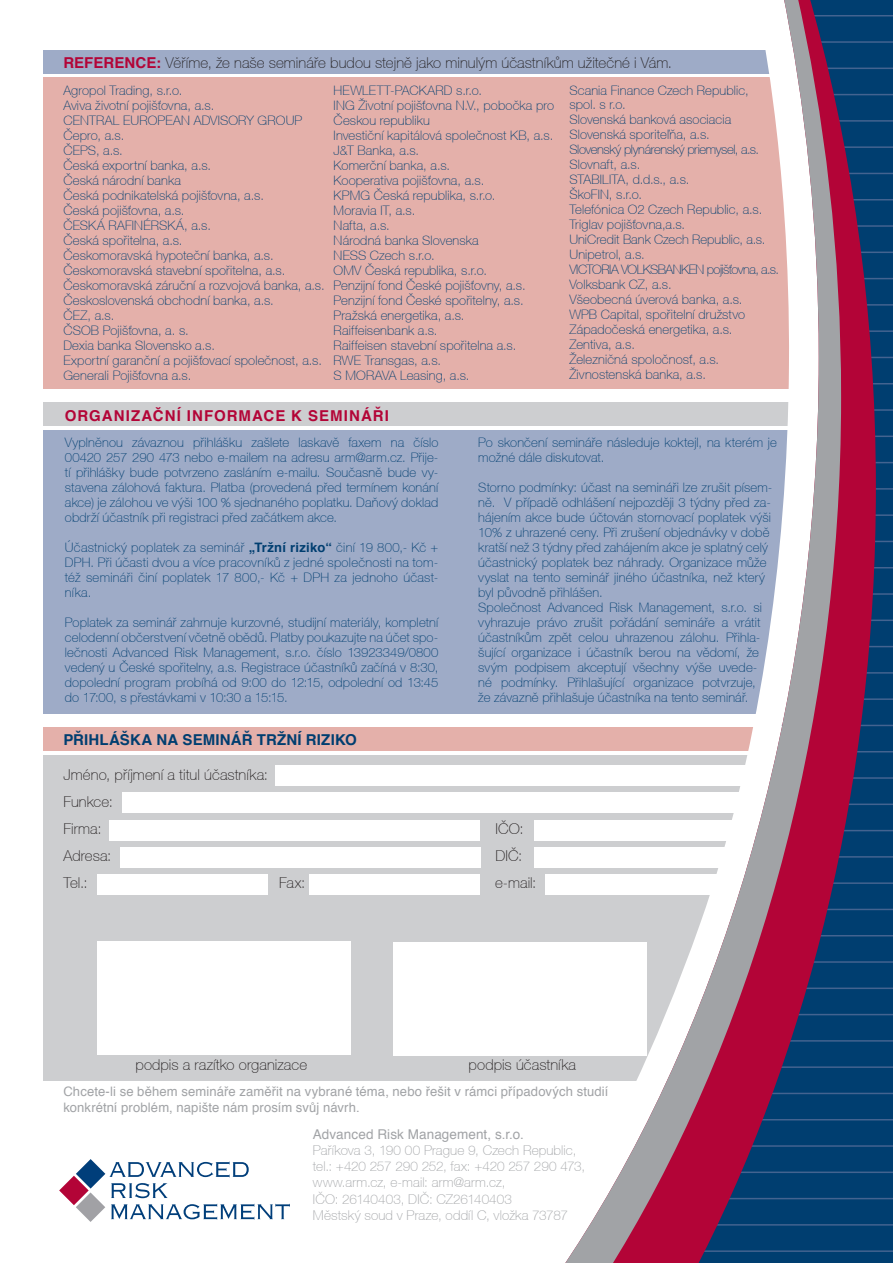
<style>
.page{position:relative;width:893px;height:1263px;background:#fff}
.page>*{position:absolute;margin:0;border:0;box-sizing:border-box;transform-origin:0 0}
.t1{font:100 15px/27px "Helvetica Neue CE";letter-spacing:.005em;color:#231f20}
.t2{font:700 15px "Helvetica";letter-spacing:.01em;color:#003e70}
.t3{font:700 15px "Helvetica";letter-spacing:.07em;color:#b30437}
.t4{font:100 13.5px/16.2px "Helvetica Neue CE";letter-spacing:.01em;color:#a1a3a6}
.t5{font:13.5px "Helvetica";letter-spacing:.01em;color:#a1a3a6}
.t6{font:100 13.05px/15px "Helvetica Neue CE";letter-spacing:.01em;color:#003e70}
.t7{font:13.05px/15.3px "Helvetica";letter-spacing:.01em;color:#a1a3a6}
.s1{font-family:"Helvetica";font-weight:700;color:#b30437}
.s2{font-family:"Helvetica";font-weight:700}
</style>
<div class="page">
<div style="left:43px;top:77px;width:773px;height:311px;background:#e4b0aa"></div>
<div style="left:43px;top:431px;width:773px;height:283px;background:#9eabc7"></div>
<div style="left:43px;top:50px;width:773px;height:23px;background:#9eabc7"></div>
<div style="left:43px;top:403px;width:773px;height:23px;background:#cdced0"></div>
<div style="left:43px;top:727px;width:773px;height:24px;background:#e4b0aa"></div>
<div style="left:43px;top:756px;width:762px;height:325px;background:#cdced0"></div>
<div style="left:275px;top:765px;width:481px;height:21px;background:#fff"></div>
<div style="left:123px;top:792px;width:629px;height:21px;background:#fff"></div>
<div style="left:110px;top:820px;width:370px;height:20px;background:#fff"></div>
<div style="left:534px;top:820px;width:213px;height:20px;background:#fff"></div>
<div style="left:121px;top:848px;width:360px;height:20px;background:#fff"></div>
<div style="left:534px;top:848px;width:209px;height:20px;background:#fff"></div>
<div style="left:97px;top:875px;width:170px;height:20px;background:#fff"></div>
<div style="left:310px;top:875px;width:170px;height:20px;background:#fff"></div>
<div style="left:97px;top:942px;width:253px;height:113px;background:#fff"></div>
<div style="left:394px;top:942px;width:253px;height:113px;background:#fff"></div>
<svg style="left:59px;top:1159px;width:231px;height:63px"></svg>
<div style="left:876px;top:0;width:17px;height:1263px;background:#003e70"></div>
<hr style="left:795px;top:15px;width:98px;height:1px;background:#436390">
<hr style="left:801px;top:41px;width:92px;height:2px;background:#436390">
<hr style="left:802px;top:68px;width:91px;height:1px;background:#436390">
<hr style="left:811px;top:94px;width:82px;height:1px;background:#436390">
<hr style="left:821px;top:120px;width:72px;height:2px;background:#436390">
<hr style="left:821px;top:146px;width:72px;height:2px;background:#436390">
<hr style="left:821px;top:173px;width:72px;height:1px;background:#436390">
<hr style="left:821px;top:199px;width:72px;height:1px;background:#436390">
<hr style="left:821px;top:225px;width:72px;height:2px;background:#436390">
<hr style="left:821px;top:252px;width:72px;height:1px;background:#436390">
<hr style="left:821px;top:278px;width:72px;height:1px;background:#436390">
<hr style="left:821px;top:304px;width:72px;height:2px;background:#436390">
<hr style="left:821px;top:330px;width:72px;height:2px;background:#436390">
<hr style="left:821px;top:357px;width:72px;height:1px;background:#436390">
<hr style="left:821px;top:383px;width:72px;height:1px;background:#436390">
<hr style="left:821px;top:409px;width:72px;height:2px;background:#436390">
<hr style="left:821px;top:436px;width:72px;height:1px;background:#436390">
<hr style="left:821px;top:462px;width:72px;height:1px;background:#436390">
<hr style="left:821px;top:488px;width:72px;height:2px;background:#436390">
<hr style="left:821px;top:514px;width:72px;height:2px;background:#436390">
<hr style="left:821px;top:541px;width:72px;height:1px;background:#436390">
<hr style="left:821px;top:567px;width:72px;height:1px;background:#436390">
<hr style="left:821px;top:593px;width:72px;height:2px;background:#436390">
<hr style="left:821px;top:619px;width:72px;height:2px;background:#436390">
<hr style="left:821px;top:646px;width:72px;height:1px;background:#436390">
<hr style="left:821px;top:672px;width:72px;height:2px;background:#436390">
<hr style="left:821px;top:698px;width:72px;height:2px;background:#436390">
<hr style="left:782px;top:725px;width:111px;height:1px;background:#436390">
<hr style="left:782px;top:751px;width:111px;height:1px;background:#436390">
<hr style="left:782px;top:777px;width:111px;height:2px;background:#436390">
<hr style="left:782px;top:803px;width:111px;height:2px;background:#436390">
<hr style="left:782px;top:830px;width:111px;height:1px;background:#436390">
<hr style="left:782px;top:856px;width:111px;height:2px;background:#436390">
<hr style="left:782px;top:882px;width:111px;height:2px;background:#436390">
<hr style="left:782px;top:909px;width:111px;height:1px;background:#436390">
<hr style="left:740px;top:935px;width:153px;height:1px;background:#436390">
<hr style="left:740px;top:961px;width:153px;height:2px;background:#436390">
<hr style="left:740px;top:987px;width:153px;height:2px;background:#436390">
<hr style="left:740px;top:1014px;width:153px;height:1px;background:#436390">
<hr style="left:740px;top:1040px;width:153px;height:2px;background:#436390">
<hr style="left:740px;top:1066px;width:153px;height:2px;background:#436390">
<hr style="left:740px;top:1093px;width:153px;height:1px;background:#436390">
<hr style="left:740px;top:1119px;width:153px;height:1px;background:#436390">
<hr style="left:680px;top:1145px;width:213px;height:2px;background:#436390">
<hr style="left:680px;top:1171px;width:213px;height:2px;background:#436390">
<hr style="left:680px;top:1198px;width:213px;height:1px;background:#436390">
<hr style="left:680px;top:1224px;width:213px;height:1px;background:#436390">
<hr style="left:680px;top:1250px;width:213px;height:2px;background:#436390">
<svg style="left:841px;top:0;width:35px;height:1263px;background:#46295b"></svg>
<svg style="left:556px;top:0;width:285px;height:1263px"></svg>
<p class="t1" style="left:63px;top:49px;width:610px"><span class="s1">REFERENCE:</span> Věříme, že naše semináře budou stejně jako minulým účastníkům užitečné i Vám.</p>
<p class="t6" style="left:63px;top:83px;width:263px">Agropol Trading, s.r.o.<br>Aviva životní pojišťovna, a.s.<br>CENTRAL EUROPEAN ADVISORY GROUP<br>Čepro, a.s.<br>ČEPS, a.s.<br>Česká exportní banka, a.s.<br>Česká národní banka<br>Česká podnikatelská pojišťovna, a.s.<br>Česká pojišťovna, a.s.<br>ČESKÁ RAFINÉRSKÁ, a.s.<br>Česká spořitelna, a.s.<br>Českomoravská hypoteční banka, a.s.<br>Českomoravská stavební spořitelna, a.s.<br>Českomoravská záruční a rozvojová banka, a.s.<br>Československá obchodní banka, a.s.<br>ČEZ, a.s.<br>ČSOB Pojišťovna, a. s.<br>Dexia banka Slovensko a.s.<br>Exportní garanční a pojišťovací společnost, a.s.<br>Generali Pojišťovna a.s.</p>
<p class="t6" style="left:334px;top:83px;width:222px">HEWLETT-PACKARD s.r.o.<br>ING Životní pojišťovna N.V., pobočka pro<br>Českou republiku<br>Investiční kapitálová společnost KB, a.s.<br>J&amp;T Banka, a.s.<br>Komerční banka, a.s.<br>Kooperativa pojišťovna, a.s.<br>KPMG Česká republika, s.r.o.<br>Moravia IT, a.s.<br>Nafta, a.s.<br>Národná banka Slovenska<br>NESS Czech s.r.o.<br>OMV Česká republika, s.r.o.<br>Penzijní fond České pojišťovny, a.s.<br>Penzijní fond České spořitelny, a.s.<br>Pražská energetika, a.s.<br>Raiffeisenbank a.s.<br>Raiffeisen stavební spořitelna a.s.<br>RWE Transgas, a.s.<br>S MORAVA Leasing, a.s.</p>
<p class="t6" style="left:569px;top:83px;width:211px">Scania Finance Czech Republic,<br>spol. s r.o.<br>Slovenská banková asociacia<br>Slovenská sporiteľňa, a.s.<br>Slovenský plynárenský priemysel, a.s.<br>Slovnaft, a.s.<br>STABILITA, d.d.s., a.s.<br>ŠkoFIN, s.r.o.<br>Telefónica O2 Czech Republic, a.s.<br>Triglav pojišťovna,a.s.<br>UniCredit Bank Czech Republic, a.s.<br>Unipetrol, a.s.<br>VICTORIA VOLKSBANKEN pojišťovna, a.s.<br>Volksbank CZ, a.s.<br>Všeobecná úverová banka, a.s.<br>WPB Capital, spořitelní družstvo<br>Západočeská energetika, a.s.<br>Zentiva, a.s.<br>Železničná spoločnosť, a.s.<br>Živnostenská banka, a.s.</p>
<p class="t3" style="left:65px;top:403px;width:325px">ORGANIZAČNÍ INFORMACE K SEMINÁŘI</p>
<p class="t6" style="left:65px;top:435px;width:375px;text-align:justify">Vyplněnou závaznou přihlášku zašlete laskavě faxem na číslo 00420 257 290 473 nebo e-mailem na adresu arm@arm.cz. Přije&shy;tí přihlášky bude potvrzeno zasláním e-mailu. Současně bude vy&shy;stavena zálohová faktura. Platba (provedená před termínem konání akce) je zálohou ve výši 100 % sjednaného poplatku. Daňový doklad obdrží účastník při registraci před začátkem akce.</p>
<p class="t6" style="left:65px;top:540px;width:375px;text-align:justify">Účastnický poplatek za seminář <span class="s2">„Tržní riziko“</span> činí 19 800,- Kč + DPH. Při účasti dvou a více pracovníků z jedné společnosti na tom&shy;též semináři činí poplatek 17 800,- Kč + DPH za jednoho účast&shy;níka.</p>
<p class="t6" style="left:65px;top:615px;width:375px;text-align:justify">Poplatek za seminář zahrnuje kurzovné, studijní materiály, kompletní celodenní občerstvení včetně obědů. Platby poukazujte na účet spo&shy;lečnosti Advanced Risk Management, s.r.o. číslo 13923349/0800 vedený u České spořitelny, a.s. Registrace účastníků začíná v 8:30, dopolední program probíhá od 9:00 do 12:15, odpolední od 13:45 do 17:00, s přestávkami v 10:30 a 15:15.</p>
<p class="t2" style="left:63px;top:728px;width:295px">PŘIHLÁŠKA NA SEMINÁŘ TRŽNÍ RIZIKO</p>
<p class="t1" style="left:63px;top:761px;width:206px">Jméno, příjmení a titul účastníka:<br>Funkce:<br>Firma:</p>
<p class="t6" style="left:478px;top:435px;width:300px">Po skončení semináře následuje koktejl, na kterém je možné dále diskutovat.</p>
<p class="t6" style="left:478px;top:480px;width:296px">Storno podmínky: účast na semináři lze zrušit písem&shy;ně. V případě odhlášení nejpozději 3 týdny před za&shy;hájením akce bude účtován stornovací poplatek výši 10% z uhrazené ceny. Při zrušení objednávky v době kratší než 3 týdny před zahájením akce je splatný celý účastnický poplatek bez náhrady. Organizace může vyslat na tento seminář jiného účastníka, než který byl původně přihlášen.<br>Společnost Advanced Risk Management, s.r.o. si vyhrazuje právo zrušit pořádání semináře a vrátit účastníkům zpět celou uhrazenou zálohu. Přihla&shy;šující organizace i účastník berou na vědomí, že svým podpisem akceptují všechny výše uvede&shy;né podmínky. Přihlašující organizace potvrzuje,<br>že závazně přihlašuje účastníka na tento seminář.</p>
<p class="t1" style="left:495px;top:815px;width:30px">IČO:</p>
<p class="t1" style="left:63px;top:842px;width:50px">Adresa:</p>
<p class="t1" style="left:495px;top:842px;width:28px">DIČ:</p>
<p class="t1" style="left:63px;top:869px;width:26px">Tel.:</p>
<p class="t1" style="left:279px;top:869px;width:28px">Fax:</p>
<p class="t1" style="left:495px;top:869px;width:43px">e-mail:</p>
<p class="t1" style="left:136px;top:1051px;width:173px">podpis a razítko organizace</p>
<p class="t1" style="left:469px;top:1051px;width:109px">podpis účastníka</p>
<p class="t7" style="left:63px;top:1084px;width:546px">Chcete-li se během semináře zaměřit na vybrané téma, nebo řešit v rámci případových studií konkrétní problém, napište nám prosím svůj návrh.</p>
<p class="t5" style="left:313px;top:1124px;width:213px">Advanced Risk Management, s.r.o.</p>
<p class="t4" style="left:313px;top:1142px;width:274px">Paříkova 3, 190 00 Prague 9, Czech Republic, tel.: +420 257 290 252, fax: +420 257 290 473, www.arm.cz, e-mail: arm@arm.cz,<br>IČO: 26140403, DIČ: CZ26140403<br>Městský soud v Praze, oddíl C, vložka 73787</p>
</div>
